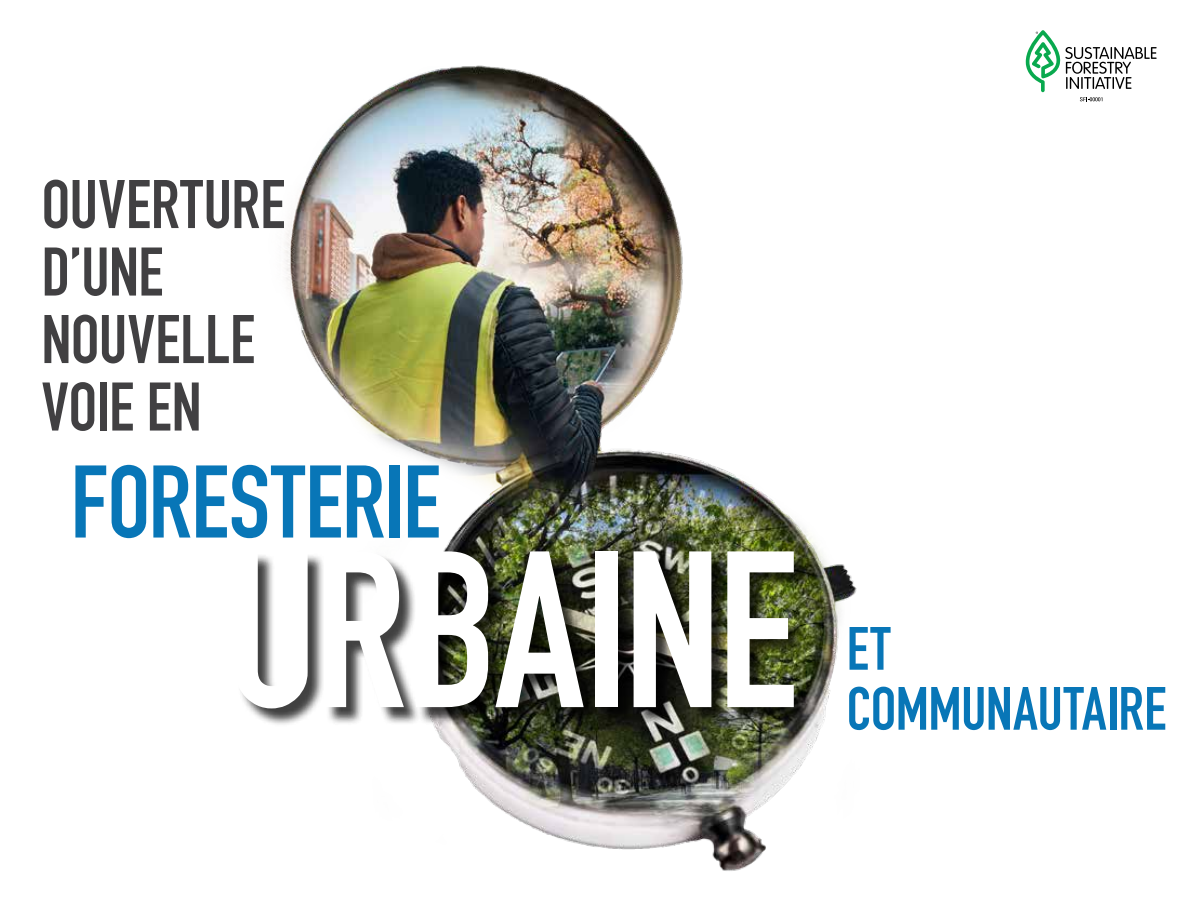
<style>
.page{position:relative;width:1188px;height:918px;background:#fff}
.page>*{position:absolute;margin:0;border:0;box-sizing:border-box;transform-origin:0 0}
.t1{font:700 218.7px "DIN Condensed";letter-spacing:-.02em;color:#fff}
.t2{font:700 101.25px "DIN Condensed";letter-spacing:-.005em;color:#0876b7}
.t3{font:700 67.5px/67.5px "DIN Condensed";color:#414042}
.t4{font:700 60px/60px "DIN Condensed";letter-spacing:-.005em;color:#0876b7}
</style>
<div class="page">
<svg style="left:1026px;top:30px;width:131px;height:71px"></svg>
<img style="left:285px;top:65px;width:572px;height:806px">
<div style="left:237px;top:553px;width:576px;height:173px;background:#000;opacity:.75"></div>
<p class="t3" style="left:41px;top:170px;width:245px">OUVERTURE<br>D’UNE<br>NOUVELLE<br>VOIE EN</p>
<h2 class="t2" style="left:71px;top:434px;width:371px">FORESTERIE</h2>
<h1 class="t1" style="left:225px;top:483px;width:574px">URBAINE</h1>
<p class="t4" style="left:847px;top:618px;width:321px">ET<br>COMMUNAUTAIRE</p>
</div>
